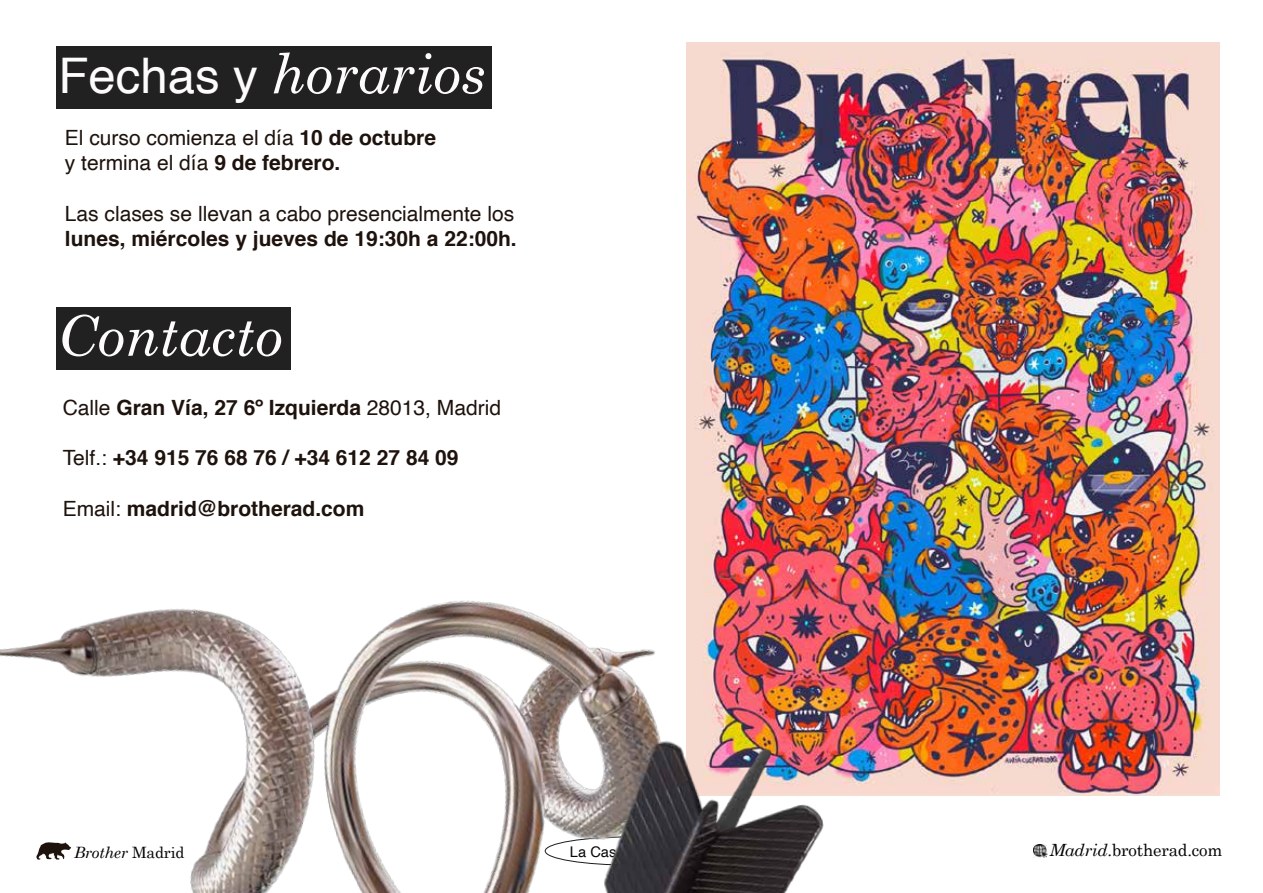
<style>
.page{position:relative;width:1263px;height:893px;background:#fff}
.page>*{position:absolute;margin:0;border:0;box-sizing:border-box;transform-origin:0 0}
.t1{font:italic 55.65px "Century Schoolbook";color:#fdfbfb}
.t2{font:700 21px "Helvetica";color:#1e120d}
.t3{font:21px/25.2px "Helvetica";color:#1e120d}
.t4{font:16.8px "Century Schoolbook";letter-spacing:-.01em;color:#030102}
.t5{font:italic 15.6px "Century Schoolbook";letter-spacing:-.01em;color:#030102}
.s1{font-family:"Helvetica";font-style:normal;font-size:49.05px}
.s2{font-weight:700}
.s3{font-weight:400}
.s4{font-style:normal}
.s5{font-style:italic}
</style>
<div class="page">
<img style="left:1033px;top:844px;width:15px;height:14px">
<img style="left:687px;top:42px;width:532px;height:753px">
<div style="left:56px;top:46px;width:436px;height:63px;background:#212121"></div>
<div style="left:56px;top:307px;width:235px;height:62px;background:#212121"></div>
<img style="left:0;top:371px;width:1002px;height:522px">
<h1 class="t1" style="left:59px;top:39px;width:429px"><span class="s1">Fechas y</span> horarios</h1>
<p class="t3" style="left:65px;top:126px;width:373px">El curso comienza el día <span class="s2">10 de octubre </span>y termina el día <span class="s2">9 de febrero.</span></p>
<p class="t3" style="left:65px;top:201px;width:451px">Las clases se llevan a cabo presencialmente los</p>
<p class="t2" style="left:65px;top:222px;width:453px">lunes, miércoles y jueves de 19:30h a 22:00h.</p>
<h1 class="t1" style="left:57px;top:302px;width:227px">Contacto</h1>
<p class="t2" style="left:63px;top:391px;width:440px"><span class="s3">Calle</span> Gran Vía, 27 6º Izquierda <span class="s3">28013, Madrid</span></p>
<p class="t2" style="left:63px;top:441px;width:397px"><span class="s3">Telf.:</span> +34 915 76 68 76 / +34 612 27 84 09</p>
<p class="t2" style="left:63px;top:492px;width:303px"><span class="s3">Email:</span> madrid@brotherad.com</p>
<p class="t5" style="left:74px;top:843px;width:112px">Brother <span class="s4">Madrid</span></p>
<p class="t4" style="left:1049px;top:840px;width:175px"><span class="s5">Madrid</span>.brotherad.com</p>
</div>
